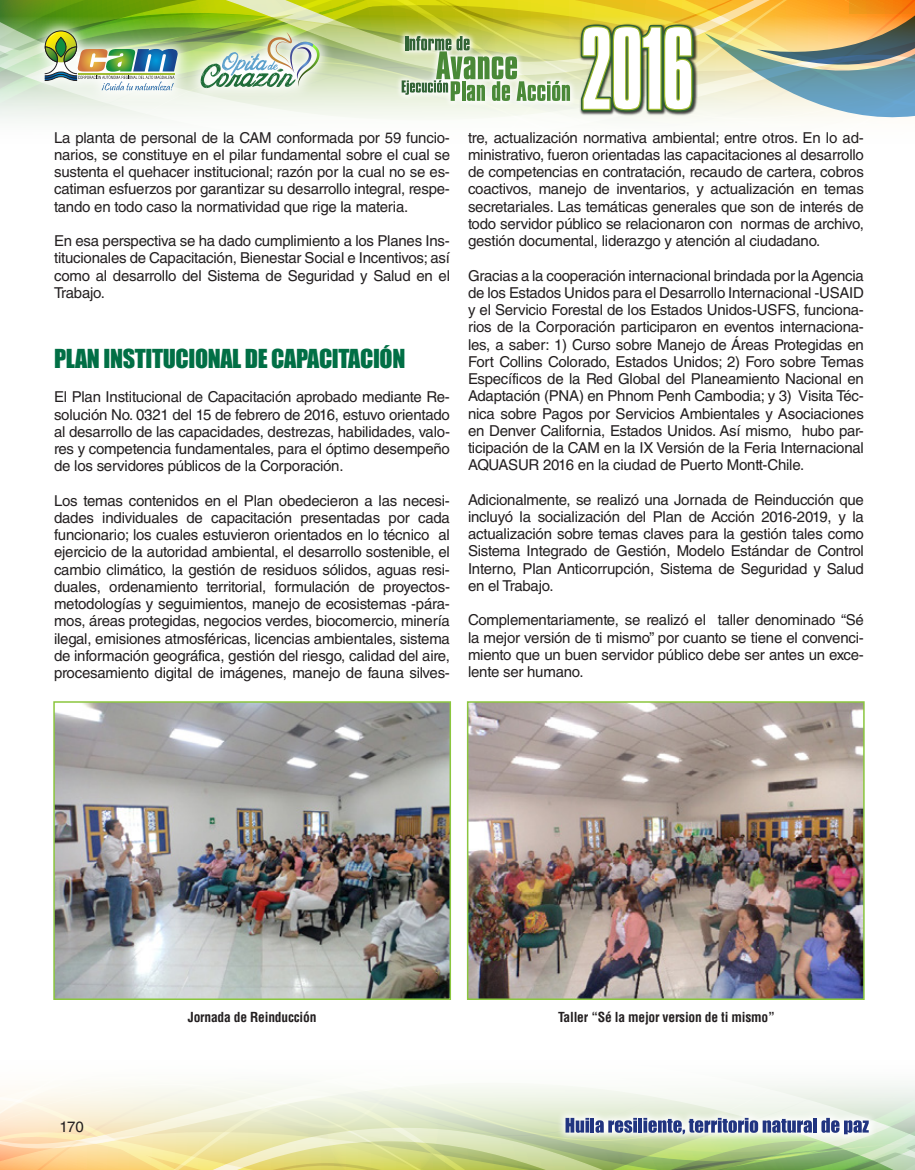
<style>
.page{position:relative;width:915px;height:1170px;background:#fff}
.page>*{position:absolute;margin:0;border:0;box-sizing:border-box;transform-origin:0 0}
.t1{font:24px "Impact";letter-spacing:-.015em;color:#016f45}
.t2{font:15px/17.2px "Helvetica LT Std";letter-spacing:-.015em;color:#231f20;text-align:justify}
.t3{font:700 condensed 13.5px "Helvetica LT Std";letter-spacing:-.015em;color:#231f20}
</style>
<div class="page">
<img style="left:0;top:0;width:914px;height:119px">
<img style="left:0;top:1085px;width:914px;height:84px">
<img style="left:56px;top:704px;width:392px;height:292px">
<div style="left:53px;top:701px;width:398px;height:298px;border:2px solid #8bc63e"></div>
<img style="left:470px;top:704px;width:391px;height:292px">
<div style="left:467px;top:701px;width:397px;height:298px;border:2px solid #8bc63e"></div>
<p class="t2" style="left:54px;top:129px;width:397px">La planta de personal de la CAM conformada por 59 funcio&shy;narios, se constituye en el pilar fundamental sobre el cual se sustenta el quehacer institucional; razón por la cual no se es&shy;catiman esfuerzos por garantizar su desarrollo integral, respe&shy;tando en todo caso la normatividad que rige la materia.</p>
<p class="t2" style="left:54px;top:232px;width:397px">En esa perspectiva se ha dado cumplimiento a los Planes Ins&shy;titucionales de Capacitación, Bienestar Social e Incentivos; así como al desarrollo del Sistema de Seguridad y Salud en el Trabajo.</p>
<h1 class="t1" style="left:54px;top:340px;width:353px">PLAN INSTITUCIONAL DE CAPACITACIÓN</h1>
<p class="t2" style="left:54px;top:388px;width:397px">El Plan Institucional de Capacitación aprobado mediante Re&shy;solución No. 0321 del 15 de febrero de 2016, estuvo orientado al desarrollo de las capacidades, destrezas, habilidades, valo&shy;res y competencia fundamentales, para el óptimo desempeño de los servidores públicos de la Corporación.</p>
<p class="t2" style="left:54px;top:491px;width:397px">Los temas contenidos en el Plan obedecieron a las necesi&shy;dades individuales de capacitación presentadas por cada funcionario; los cuales estuvieron orientados en lo técnico al ejercicio de la autoridad ambiental, el desarrollo sostenible, el cambio climático, la gestión de residuos sólidos, aguas resi&shy;duales, ordenamiento territorial, formulación de proyectos&shy;metodologías y seguimientos, manejo de ecosistemas -pára&shy;mos, áreas protegidas, negocios verdes, biocomercio, minería ilegal, emisiones atmosféricas, licencias ambientales, sistema de información geográfica, gestión del riesgo, calidad del aire, procesamiento digital de imágenes, manejo de fauna silves-</p>
<p class="t2" style="left:468px;top:129px;width:397px">tre, actualización normativa ambiental; entre otros. En lo ad&shy;ministrativo, fueron orientadas las capacitaciones al desarrollo de competencias en contratación, recaudo de cartera, cobros coactivos, manejo de inventarios, y actualización en temas secretariales. Las temáticas generales que son de interés de todo servidor público se relacionaron con normas de archivo, gestión documental, liderazgo y atención al ciudadano.</p>
<p class="t2" style="left:468px;top:266px;width:397px">Gracias a la cooperación internacional brindada por la Agencia de los Estados Unidos para el Desarrollo Internacional -USAID y el Servicio Forestal de los Estados Unidos-USFS, funciona&shy;rios de la Corporación participaron en eventos internaciona&shy;les, a saber: 1) Curso sobre Manejo de Áreas Protegidas en Fort Collins Colorado, Estados Unidos; 2) Foro sobre Temas Específicos de la Red Global del Planeamiento Nacional en Adaptación (PNA) en Phnom Penh Cambodia; y 3) Visita Téc&shy;nica sobre Pagos por Servicios Ambientales y Asociaciones en Denver California, Estados Unidos. Así mismo, hubo par&shy;ticipación de la CAM en la IX Versión de la Feria Internacional AQUASUR 2016 en la ciudad de Puerto Montt-Chile.</p>
<p class="t2" style="left:468px;top:490px;width:397px">Adicionalmente, se realizó una Jornada de Reinducción que incluyó la socialización del Plan de Acción 2016-2019, y la actualización sobre temas claves para la gestión tales como Sistema Integrado de Gestión, Modelo Estándar de Control Interno, Plan Anticorrupción, Sistema de Seguridad y Salud en el Trabajo.</p>
<p class="t2" style="left:468px;top:611px;width:397px">Complementariamente, se realizó el taller denominado “Sé la mejor versión de ti mismo” por cuanto se tiene el convenci&shy;miento que un buen servidor público debe ser antes un exce&shy;lente ser humano.</p>
<p class="t2" style="left:59px;top:1118px;width:26px">170</p>
<p class="t3" style="left:188px;top:1008px;width:130px">Jornada de Reinducción</p>
<p class="t3" style="left:558px;top:1008px;width:218px">Taller “Sé la mejor version de ti mismo”</p>
</div>
